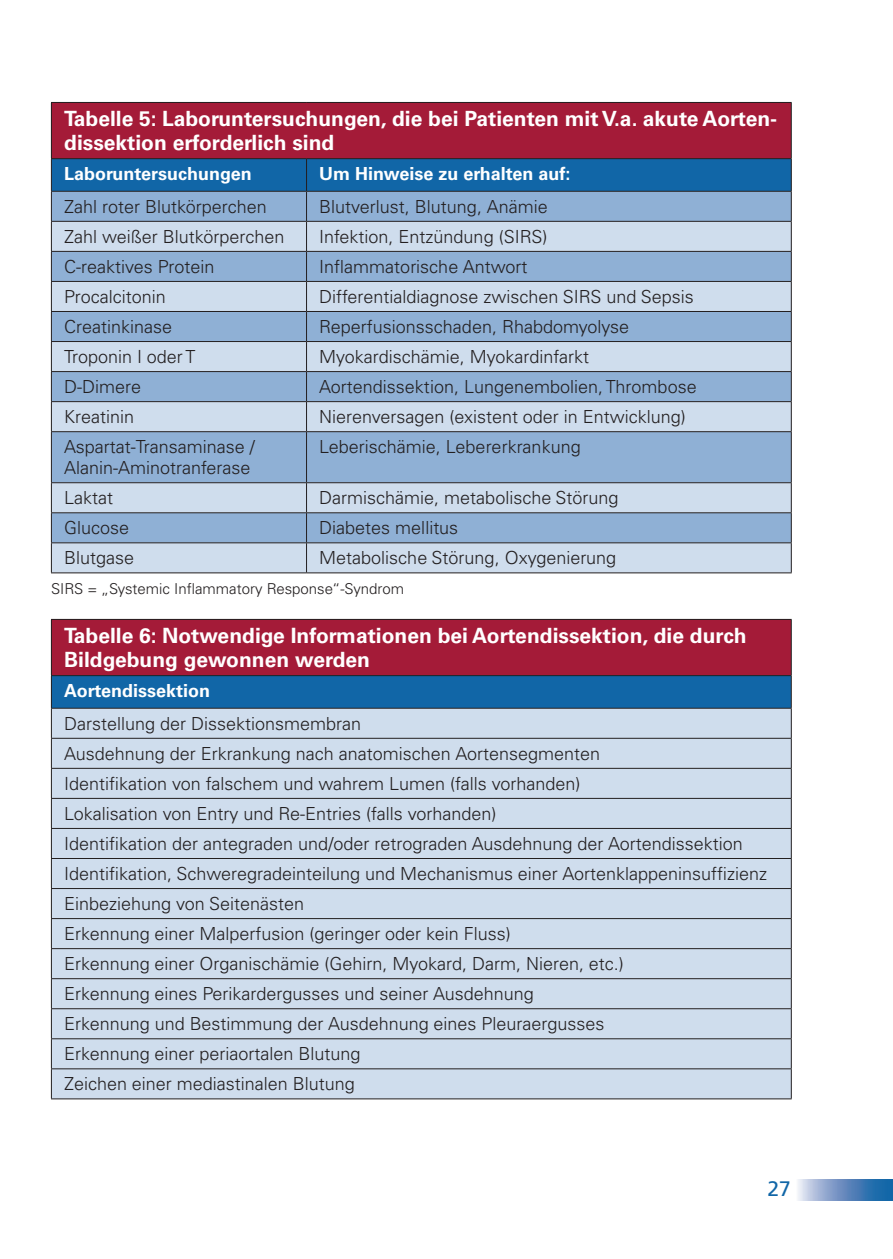
<style>
.page{position:relative;width:893px;height:1259px;background:#fff}
.page>*{position:absolute;margin:0;border:0;box-sizing:border-box;transform-origin:0 0}
.t1{font:700 21px/24px "Univers LT Pro 65";color:#fff}
.t2{font:21px "Frutiger LT Pro";color:#1166a7}
.t3{font:300 18px/30px "Univers LT Pro 45";color:#231f20}
.t4{font:700 18px "Univers LT Pro 65";color:#fff}
.t5{font:300 15px "Univers LT Pro 45";color:#231f20}
</style>
<div class="page">
<svg style="left:798px;top:1179px;width:95px;height:21px;background:#6993c2"></svg>
<div style="left:51px;top:102px;width:740px;height:57px;background:#a41b38"></div>
<svg style="left:52px;top:432px;width:739px;height:140px;background:#a8c1dd"></svg>
<hr style="left:306px;top:432px;width:1px;height:50px;background:#231f20">
<svg style="left:306px;top:483px;width:1px;height:89px"></svg>
<hr style="left:51px;top:102px;width:256px;height:1px;background:#231f20">
<hr style="left:51px;top:103px;width:1px;height:55px;background:#231f20">
<hr style="left:307px;top:102px;width:485px;height:1px;background:#231f20">
<hr style="left:791px;top:103px;width:1px;height:55px;background:#231f20">
<hr style="left:51px;top:158px;width:256px;height:1px;background:#231f20">
<hr style="left:307px;top:158px;width:485px;height:1px;background:#231f20">
<svg style="left:51px;top:159px;width:741px;height:272px;background:#97b5d3"></svg>
<hr style="left:51px;top:431px;width:256px;height:1px;background:#231f20">
<hr style="left:51px;top:432px;width:1px;height:50px;background:#231f20">
<hr style="left:307px;top:431px;width:485px;height:1px;background:#231f20">
<hr style="left:791px;top:432px;width:1px;height:50px;background:#231f20">
<hr style="left:51px;top:482px;width:256px;height:1px;background:#231f20">
<hr style="left:307px;top:482px;width:485px;height:1px;background:#231f20">
<hr style="left:51px;top:512px;width:256px;height:1px;background:#231f20">
<hr style="left:307px;top:512px;width:485px;height:1px;background:#231f20">
<hr style="left:51px;top:542px;width:256px;height:1px;background:#231f20">
<svg style="left:51px;top:483px;width:1px;height:89px"></svg>
<hr style="left:307px;top:542px;width:485px;height:1px;background:#231f20">
<svg style="left:791px;top:483px;width:1px;height:89px"></svg>
<hr style="left:51px;top:572px;width:256px;height:1px;background:#231f20">
<hr style="left:307px;top:572px;width:485px;height:1px;background:#231f20">
<div style="left:51px;top:619px;width:740px;height:56px;background:#a41b38"></div>
<div style="left:51px;top:675px;width:740px;height:33px;background:#1166a7"></div>
<div style="left:52px;top:709px;width:739px;height:389px;background:#cfdded"></div>
<hr style="left:51px;top:738px;width:741px;height:1px;background:#231f20">
<hr style="left:51px;top:768px;width:741px;height:1px;background:#231f20">
<hr style="left:51px;top:798px;width:741px;height:1px;background:#231f20">
<hr style="left:51px;top:828px;width:741px;height:1px;background:#231f20">
<hr style="left:51px;top:858px;width:741px;height:1px;background:#231f20">
<hr style="left:51px;top:888px;width:741px;height:1px;background:#231f20">
<hr style="left:51px;top:918px;width:741px;height:1px;background:#231f20">
<hr style="left:51px;top:948px;width:741px;height:1px;background:#231f20">
<hr style="left:51px;top:978px;width:741px;height:1px;background:#231f20">
<hr style="left:51px;top:1008px;width:741px;height:1px;background:#231f20">
<hr style="left:51px;top:1038px;width:741px;height:1px;background:#231f20">
<hr style="left:51px;top:1068px;width:741px;height:1px;background:#231f20">
<hr style="left:51px;top:619px;width:741px;height:1px;background:#231f20">
<hr style="left:51px;top:620px;width:1px;height:55px;background:#231f20">
<hr style="left:791px;top:620px;width:1px;height:55px;background:#231f20">
<hr style="left:51px;top:1098px;width:741px;height:1px;background:#231f20">
<hr style="left:51px;top:675px;width:741px;height:1px;background:#231f20">
<hr style="left:51px;top:676px;width:1px;height:32px;background:#231f20">
<hr style="left:791px;top:676px;width:1px;height:32px;background:#231f20">
<hr style="left:51px;top:708px;width:741px;height:1px;background:#231f20">
<hr style="left:51px;top:708px;width:1px;height:30px;background:#231f20">
<hr style="left:791px;top:708px;width:1px;height:30px;background:#231f20">
<hr style="left:51px;top:738px;width:1px;height:30px;background:#231f20">
<hr style="left:791px;top:738px;width:1px;height:30px;background:#231f20">
<hr style="left:51px;top:768px;width:1px;height:30px;background:#231f20">
<hr style="left:791px;top:768px;width:1px;height:30px;background:#231f20">
<svg style="left:51px;top:799px;width:1px;height:299px"></svg>
<svg style="left:791px;top:799px;width:1px;height:299px"></svg>
<p class="t1" style="left:64px;top:107px;width:714px">Tabelle 5: Laboruntersuchungen, die bei Patienten mit V.a. akute Aorten&shy;dissektion erforderlich sind</p>
<p class="t4" style="left:64px;top:163px;width:189px">Laboruntersuchungen</p>
<p class="t4" style="left:319px;top:163px;width:253px">Um Hinweise zu erhalten auf:</p>
<p class="t3" style="left:64px;top:191px;width:204px">Zahl roter Blutkörperchen</p>
<p class="t3" style="left:319px;top:191px;width:230px">Blutverlust, Blutung, Anämie</p>
<p class="t3" style="left:64px;top:221px;width:222px">Zahl weißer Blutkörperchen</p>
<p class="t3" style="left:319px;top:221px;width:230px">Infektion, Entzündung (SIRS)</p>
<p class="t3" style="left:64px;top:251px;width:152px">C-reaktives Protein</p>
<p class="t3" style="left:319px;top:251px;width:210px">Inflammatorische Antwort</p>
<p class="t3" style="left:64px;top:281px;width:103px">Procalcitonin</p>
<p class="t3" style="left:319px;top:281px;width:376px">Differentialdiagnose zwischen SIRS und Sepsis</p>
<p class="t3" style="left:64px;top:312px;width:110px">Creatinkinase</p>
<p class="t3" style="left:319px;top:312px;width:311px">Reperfusionsschaden, Rhabdomyolyse</p>
<p class="t3" style="left:64px;top:342px;width:133px">Troponin I oder T</p>
<p class="t3" style="left:319px;top:342px;width:271px">Myokardischämie, Myokardinfarkt</p>
<p class="t3" style="left:64px;top:372px;width:79px">D-Dimere</p>
<p class="t3" style="left:319px;top:372px;width:379px">Aortendissektion, Lungenembolien, Thrombose</p>
<p class="t3" style="left:64px;top:402px;width:72px">Kreatinin</p>
<p class="t3" style="left:319px;top:402px;width:368px">Nierenversagen (existent oder in Entwicklung)</p>
<p class="t3" style="left:64px;top:436px;width:192px;line-height:21px">Aspartat-Transaminase /<br>Alanin-Aminotranferase</p>
<p class="t3" style="left:319px;top:432px;width:263px">Leberischämie, Lebererkrankung</p>
<p class="t3" style="left:64px;top:483px;width:50px">Laktat</p>
<p class="t3" style="left:319px;top:483px;width:301px">Darmischämie, metabolische Störung</p>
<p class="t3" style="left:64px;top:513px;width:67px">Glucose</p>
<p class="t3" style="left:319px;top:513px;width:140px">Diabetes mellitus</p>
<p class="t3" style="left:64px;top:543px;width:72px">Blutgase</p>
<p class="t3" style="left:319px;top:543px;width:298px">Metabolische Störung, Oxygenierung</p>
<p class="t5" style="left:51px;top:580px;width:355px">SIRS = „Systemic Inflammatory Response“-Syndrom</p>
<p class="t1" style="left:64px;top:624px;width:684px">Tabelle 6: Notwendige Informationen bei Aortendissektion, die durch<br>Bildgebung gewonnen werden</p>
<p class="t4" style="left:64px;top:680px;width:147px">Aortendissektion</p>
<p class="t3" style="left:64px;top:708px;width:705px">Darstellung der Dissektionsmembran<br>Ausdehnung der Erkrankung nach anatomischen Aortensegmenten<br>Identifikation von falschem und wahrem Lumen (falls vorhanden)<br>Lokalisation von Entry und Re-Entries (falls vorhanden)<br>Identifikation der antegraden und/oder retrograden Ausdehnung der Aortendissektion Identifikation, Schweregradeinteilung und Mechanismus einer Aortenklappeninsuffizienz Einbeziehung von Seitenästen<br>Erkennung einer Malperfusion (geringer oder kein Fluss)<br>Erkennung einer Organischämie (Gehirn, Myokard, Darm, Nieren, etc.)<br>Erkennung eines Perikardergusses und seiner Ausdehnung<br>Erkennung und Bestimmung der Ausdehnung eines Pleuraergusses<br>Erkennung einer periaortalen Blutung<br>Zeichen einer mediastinalen Blutung</p>
<p class="t2" style="left:768px;top:1176px;width:25px">27</p>
</div>
